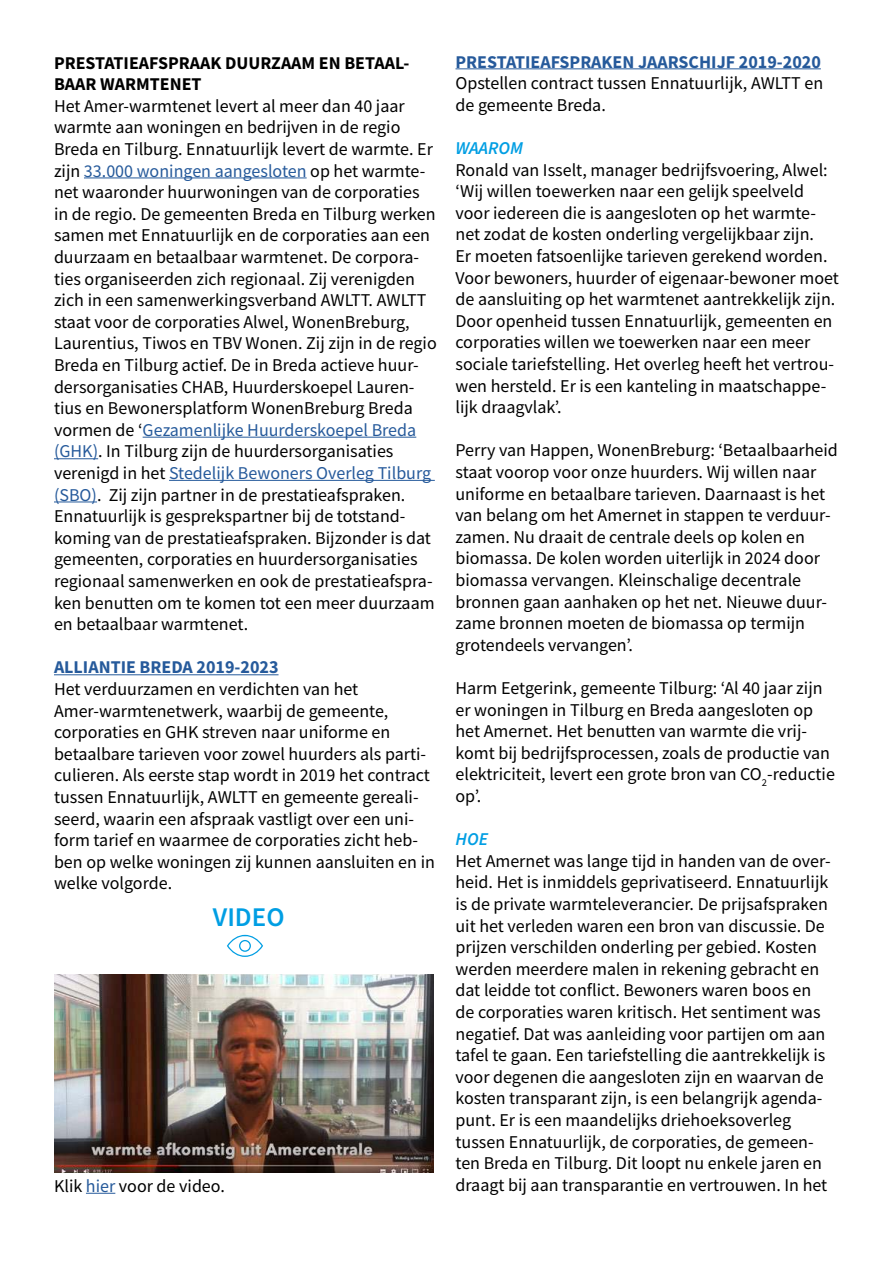
<style>
.page{position:relative;width:893px;height:1263px;background:#fff}
.page>*{position:absolute;margin:0;border:0;box-sizing:border-box;transform-origin:0 0}
.t1{font:600 27px "Source Sans Pro";color:#009ee3}
.t2{font:18px/21.6px "Source Sans Pro";color:#000}
.t3{font:700 18px "Source Sans Pro";color:#265a9b}
.t4{font:700 18px/21.6px "Source Sans Pro";color:#000}
.t5{font:italic 600 18px "Source Sans Pro";color:#009ee3}
.s1{color:#265a9b}
</style>
<div class="page">
<hr style="left:84px;top:177px;width:223px;height:1px;background:#265a9b">
<hr style="left:143px;top:437px;width:273px;height:1px;background:#265a9b">
<hr style="left:54px;top:458px;width:44px;height:1px;background:#265a9b">
<hr style="left:169px;top:480px;width:266px;height:1px;background:#265a9b">
<hr style="left:54px;top:501px;width:43px;height:1px;background:#265a9b">
<hr style="left:54px;top:674px;width:225px;height:1px;background:#265a9b">
<svg style="left:86px;top:1193px;width:29px;height:1px"></svg>
<hr style="left:455px;top:68px;width:366px;height:1px;background:#265a9b">
<svg style="left:227px;top:935px;width:36px;height:22px"></svg>
<img style="left:54px;top:974px;width:379px;height:198px">
<p class="t4" style="left:54px;top:52px;width:357px">PRESTATIEAFSPRAAK DUURZAAM EN BETAAL-<br>BAAR WARMTENET</p>
<p class="t2" style="left:54px;top:96px;width:384px">Het Amer-warmtenet levert al meer dan 40 jaar warmte aan woningen en bedrijven in de regio Breda en Tilburg. Ennatuurlijk levert de warmte. Er zijn <span class="s1">33.000 woningen aangesloten</span> op het warmte&shy;net waaronder huurwoningen van de corporaties in de regio. De gemeenten Breda en Tilburg werken samen met Ennatuurlijk en de corporaties aan een duurzaam en betaalbaar warmtenet. De corpora&shy;ties organiseerden zich regionaal. Zij verenigden zich in een samenwerkingsverband AWLTT. AWLTT staat voor de corporaties Alwel, WonenBreburg, Laurentius, Tiwos en TBV Wonen. Zij zijn in de regio Breda en Tilburg actief. De in Breda actieve huur&shy;dersorganisaties CHAB, Huurderskoepel Lauren&shy;tius en Bewonersplatform WonenBreburg Breda vormen de ‘<span class="s1">Gezamenlijke Huurderskoepel Breda (GHK)</span>. In Tilburg zijn de huurdersorganisaties verenigd in het <span class="s1">Stedelijk Bewoners Overleg Tilburg (SBO)</span>. Zij zijn partner in de prestatieafspraken.<br>Ennatuurlijk is gesprekspartner bij de totstand&shy;koming van de prestatieafspraken. Bijzonder is dat gemeenten, corporaties en huurdersorganisaties regionaal samenwerken en ook de prestatieafspra&shy;ken benutten om te komen tot een meer duurzaam en betaalbaar warmtenet.</p>
<p class="t3" style="left:54px;top:658px;width:226px">ALLIANTIE BREDA 2019-2023</p>
<p class="t2" style="left:54px;top:680px;width:382px">Het verduurzamen en verdichten van het Amer-warmtenetwerk, waarbij de gemeente, corporaties en GHK streven naar uniforme en betaalbare tarieven voor zowel huurders als parti&shy;culieren. Als eerste stap wordt in 2019 het contract tussen Ennatuurlijk, AWLTT en gemeente gereali&shy;seerd, waarin een afspraak vastligt over een uni&shy;form tarief en waarmee de corporaties zicht heb&shy;ben op welke woningen zij kunnen aansluiten en in welke volgorde.</p>
<h1 class="t1" style="left:213px;top:901px;width:73px">VIDEO</h1>
<p class="t2" style="left:54px;top:1176px;width:172px">Klik <span class="s1">hier</span> voor de video.</p>
<p class="t3" style="left:455px;top:53px;width:367px">PRESTATIEAFSPRAKEN JAARSCHIJF 2019-2020</p>
<p class="t2" style="left:455px;top:74px;width:369px">Opstellen contract tussen Ennatuurlijk, AWLTT en de gemeente Breda.</p>
<p class="t5" style="left:455px;top:137px;width:69px">WAAROM</p>
<p class="t2" style="left:455px;top:160px;width:385px">Ronald van Isselt, manager bedrijfsvoering, Alwel: ‘Wij willen toewerken naar een gelijk speelveld voor iedereen die is aangesloten op het warmte&shy;net zodat de kosten onderling vergelijkbaar zijn.<br>Er moeten fatsoenlijke tarieven gerekend worden.<br>Voor bewoners, huurder of eigenaar-bewoner moet de aansluiting op het warmtenet aantrekkelijk zijn.<br>Door openheid tussen Ennatuurlijk, gemeenten en corporaties willen we toewerken naar een meer sociale tariefstelling. Het overleg heeft het vertrou&shy;wen hersteld. Er is een kanteling in maatschappe&shy;lijk draagvlak’.</p>
<p class="t2" style="left:455px;top:441px;width:384px">Perry van Happen, WonenBreburg: ‘Betaalbaarheid staat voorop voor onze huurders. Wij willen naar uniforme en betaalbare tarieven. Daarnaast is het van belang om het Amernet in stappen te verduur&shy;zamen. Nu draait de centrale deels op kolen en biomassa. De kolen worden uiterlijk in 2024 door biomassa vervangen. Kleinschalige decentrale bronnen gaan aanhaken op het net. Nieuwe duur&shy;zame bronnen moeten de biomassa op termijn grotendeels vervangen’.</p>
<p class="t2" style="left:455px;top:679px;width:381px">Harm Eetgerink, gemeente Tilburg: ‘Al 40 jaar zijn er woningen in Tilburg en Breda aangesloten op het Amernet. Het benutten van warmte die vrij&shy;komt bij bedrijfsprocessen, zoals de productie van elektriciteit, levert een grote bron van CO<sub>2</sub>-reductie op’.</p>
<p class="t5" style="left:455px;top:828px;width:34px">HOE</p>
<p class="t2" style="left:455px;top:851px;width:377px">Het Amernet was lange tijd in handen van de over&shy;heid. Het is inmiddels geprivatiseerd. Ennatuurlijk is de private warmteleverancier. De prijsafspraken uit het verleden waren een bron van discussie. De prijzen verschilden onderling per gebied. Kosten werden meerdere malen in rekening gebracht en dat leidde tot conflict. Bewoners waren boos en de corporaties waren kritisch. Het sentiment was negatief. Dat was aanleiding voor partijen om aan tafel te gaan. Een tariefstelling die aantrekkelijk is voor degenen die aangesloten zijn en waarvan de kosten transparant zijn, is een belangrijk agenda&shy;punt. Er is een maandelijks driehoeksoverleg tussen Ennatuurlijk, de corporaties, de gemeen&shy;ten Breda en Tilburg. Dit loopt nu enkele jaren en draagt bij aan transparantie en vertrouwen. In het</p>
</div>
